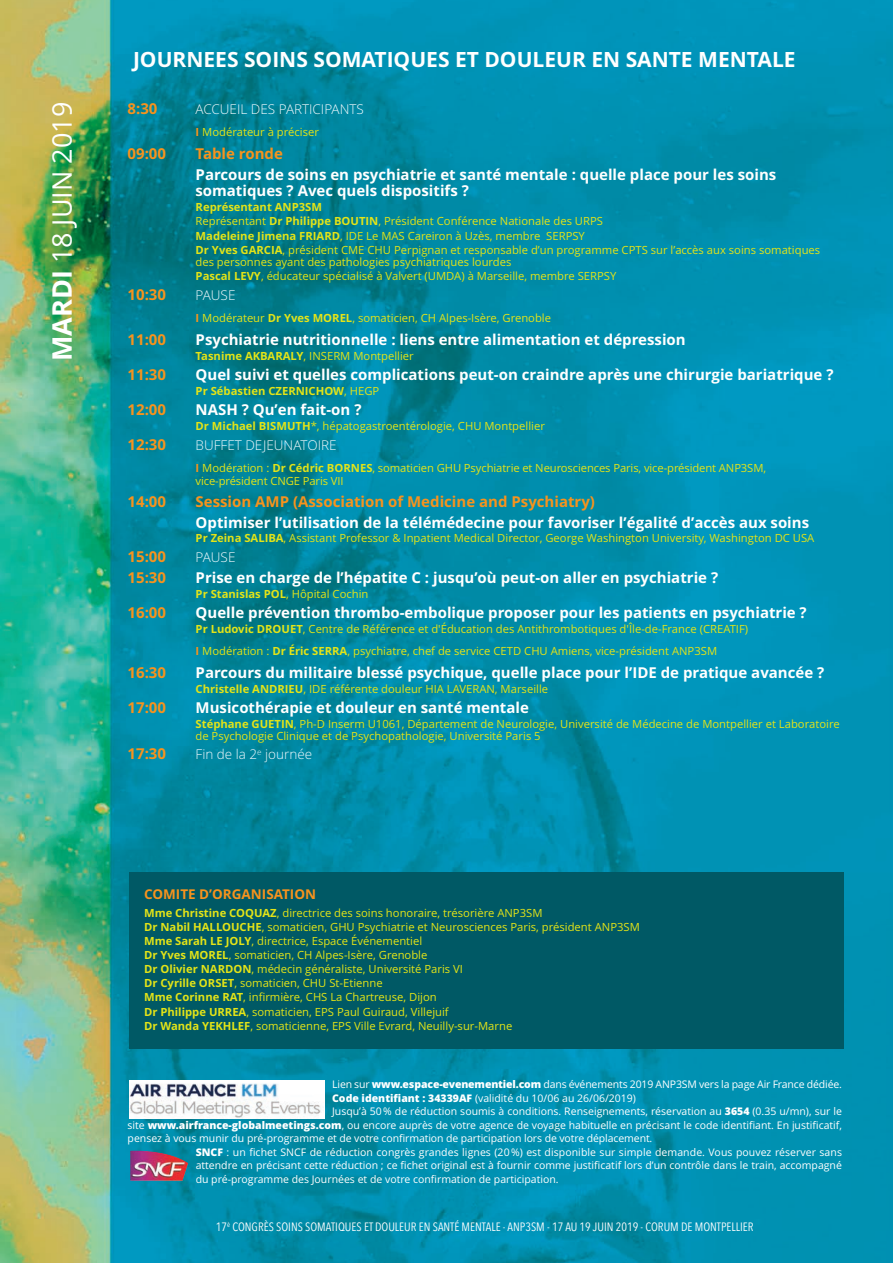
<style>
.page{position:relative;width:893px;height:1263px;background:#fff}
.page>*{position:absolute;margin:0;border:0;box-sizing:border-box;transform-origin:0 0}
.t1{font:27px "Open Sans";color:#fff}
.t2{font:700 21px "Open Sans";color:#fff}
.t3{font:700 15px/16.5px "Open Sans";color:#fff}
.t4{font:700 15px "Open Sans";color:#f7931d}
.t5{font:300 13.5px "Open Sans";color:#f0f9fd}
.t6{font:700 13.5px "Open Sans";color:#f7931d}
.t7{font:12px "Avenir Next Condensed";color:#fff}
.t8{font:11.25px/12px "Open Sans";color:#e4e417}
.t9{font:700 11.25px "Open Sans";color:#e4e417}
.t10{font:10.5px/13.5px "Open Sans";letter-spacing:-.01em;color:#fff;text-align:justify}
.s1{font-weight:700}
.s2{font-weight:700;color:#f7931d}
.s3{font-weight:400}
.s4{font-weight:800}
</style>
<div class="page">
<img style="left:0;top:0;width:893px;height:1263px">
<div style="left:129px;top:872px;width:714px;height:176px;background:#005965"></div>
<div style="left:129px;top:1080px;width:196px;height:38px;background:#fff"></div>
<img style="left:129px;top:1083px;width:192px;height:35px">
<p class="t2" style="left:133px;top:51px;width:664px">JOURNEES SOINS SOMATIQUES ET DOULEUR EN SANTE MENTALE</p>
<p class="t1" style="left:51px;top:361px;width:261px;rotate:-90deg"><span class="s1">MARDI</span> 18 JUIN 2019</p>
<p class="t4" style="left:128px;top:102px;width:31px">8:30</p>
<p class="t5" style="left:196px;top:101px;width:170px">ACCUEIL DES PARTICIPANTS</p>
<p class="t8" style="left:196px;top:127px;width:125px"><span class="s2">I</span> Modérateur à préciser</p>
<p class="t4" style="left:128px;top:148px;width:40px">09:00</p>
<p class="t4" style="left:196px;top:148px;width:89px">Table ronde</p>
<p class="t3" style="left:195px;top:168px;width:582px">Parcours de soins en psychiatrie et santé mentale : quelle place pour les soins somatiques ? Avec quels dispositifs ?</p>
<p class="t9" style="left:196px;top:203px;width:128px">Représentant ANP3SM</p>
<p class="t8" style="left:196px;top:216px;width:409px">Représentant <span class="s1">Dr Philippe BOUTIN</span>, Président Conférence Nationale des URPS</p>
<p class="t8" style="left:196px;top:231px;width:391px"><span class="s1">Madeleine Jimena FRIARD</span>, IDE Le MAS Careiron à Uzès, membre SERPSY</p>
<p class="t8" style="left:195px;top:245px;width:626px"><span class="s1">Dr Yves GARCIA</span>, président CME CHU Perpignan et responsable d’un programme CPTS sur l’accès aux soins somatiques des personnes ayant des pathologies psychiatriques lourdes</p>
<p class="t8" style="left:196px;top:271px;width:422px"><span class="s1">Pascal LEVY</span>, éducateur spécialisé à Valvert (UMDA) à Marseille, membre SERPSY</p>
<p class="t4" style="left:128px;top:288px;width:40px">10:30</p>
<p class="t5" style="left:196px;top:287px;width:41px">PAUSE</p>
<p class="t8" style="left:196px;top:313px;width:357px"><span class="s2">I</span> Modérateur <span class="s1">Dr Yves MOREL</span>, somaticien, CH Alpes-Isère, Grenoble</p>
<p class="t4" style="left:128px;top:334px;width:40px">11:00</p>
<p class="t3" style="left:196px;top:333px;width:492px">Psychiatrie nutritionnelle : liens entre alimentation et dépression</p>
<p class="t8" style="left:196px;top:351px;width:220px"><span class="s1">Tasnime AKBARALY</span>, INSERM Montpellier</p>
<p class="t4" style="left:128px;top:369px;width:40px">11:30</p>
<p class="t3" style="left:196px;top:368px;width:639px">Quel suivi et quelles complications peut-on craindre après une chirurgie bariatrique ?</p>
<p class="t9" style="left:196px;top:386px;width:185px">Pr Sébastien CZERNICHOW<span class="s3">, HEGP</span></p>
<p class="t4" style="left:128px;top:404px;width:40px">12:00</p>
<p class="t3" style="left:196px;top:403px;width:167px">NASH ? Qu’en fait-on ?</p>
<p class="t8" style="left:196px;top:421px;width:351px"><span class="s1">Dr Michael BISMUTH</span>*, hépatogastroentérologie, CHU Montpellier</p>
<p class="t4" style="left:128px;top:438px;width:40px">12:30</p>
<p class="t5" style="left:196px;top:437px;width:142px">BUFFET DEJEUNATOIRE</p>
<p class="t8" style="left:196px;top:464px;width:572px"><span class="s2">I</span> Modération : <span class="s1">Dr Cédric BORNES</span>, somaticien GHU Psychiatrie et Neurosciences Paris, vice-président ANP3SM, vice-président CNGE Paris VII</p>
<p class="t4" style="left:128px;top:496px;width:40px">14:00</p>
<p class="t4" style="left:196px;top:496px;width:401px">Session AMP (Association of Medicine and Psychiatry)</p>
<p class="t3" style="left:196px;top:515px;width:615px">Optimiser l’utilisation de la télémédecine pour favoriser l’égalité d’accès aux soins</p>
<p class="t8" style="left:196px;top:533px;width:620px"><span class="s1">Pr Zeina SALIBA</span>, Assistant Professor &amp; Inpatient Medical Director, George Washington University, Washington DC USA</p>
<p class="t4" style="left:128px;top:551px;width:40px">15:00</p>
<p class="t5" style="left:196px;top:550px;width:41px">PAUSE</p>
<p class="t4" style="left:128px;top:572px;width:40px">15:30</p>
<p class="t3" style="left:196px;top:571px;width:524px">Prise en charge de l’hépatite C : jusqu’où peut-on aller en psychiatrie ?</p>
<p class="t9" style="left:196px;top:589px;width:174px">Pr Stanislas POL<span class="s3">, Hôpital Cochin</span></p>
<p class="t4" style="left:128px;top:607px;width:40px">16:00</p>
<p class="t3" style="left:196px;top:606px;width:613px">Quelle prévention thrombo-embolique proposer pour les patients en psychiatrie ?</p>
<p class="t8" style="left:196px;top:624px;width:554px"><span class="s1">Pr Ludovic DROUET</span>, Centre de Référence et d'Éducation des Antithrombotiques d'Île-de-France (CREATIF)</p>
<p class="t8" style="left:196px;top:646px;width:523px"><span class="s2">I</span> Modération : <span class="s1">Dr Éric SERRA</span>, psychiatre, chef de service CETD CHU Amiens, vice-président ANP3SM</p>
<p class="t4" style="left:128px;top:666px;width:40px">16:30</p>
<p class="t3" style="left:196px;top:665px;width:630px">Parcours du militaire blessé psychique, quelle place pour l’IDE de pratique avancée ?</p>
<p class="t8" style="left:196px;top:684px;width:354px"><span class="s1">Christelle ANDRIEU</span>, IDE référente douleur HIA LAVERAN, Marseille</p>
<p class="t4" style="left:128px;top:701px;width:40px">17:00</p>
<p class="t3" style="left:196px;top:700px;width:335px">Musicothérapie et douleur en santé mentale</p>
<p class="t8" style="left:195px;top:719px;width:646px"><span class="s1">Stéphane GUETIN</span>, Ph-D Inserm U1061, Département de Neurologie, Université de Médecine de Montpellier et Laboratoire de Psychologie Clinique et de Psychopathologie, Université Paris 5</p>
<p class="t4" style="left:128px;top:748px;width:40px">17:30</p>
<p class="t5" style="left:196px;top:747px;width:118px">Fin de la 2<sup>e</sup> journée</p>
<p class="t6" style="left:144px;top:888px;width:174px">COMITE D’ORGANISATION</p>
<p class="t8" style="left:144px;top:908px;width:400px"><span class="s1">Mme Christine COQUAZ</span>, directrice des soins honoraire, trésorière ANP3SM</p>
<p class="t8" style="left:144px;top:922px;width:497px"><span class="s1">Dr Nabil HALLOUCHE</span>, somaticien, GHU Psychiatrie et Neurosciences Paris, président ANP3SM</p>
<p class="t8" style="left:144px;top:936px;width:280px"><span class="s1">Mme Sarah LE JOLY</span>, directrice, Espace Événementiel</p>
<p class="t8" style="left:144px;top:950px;width:285px"><span class="s1">Dr Yves MOREL</span>, somaticien, CH Alpes-Isère, Grenoble</p>
<p class="t8" style="left:144px;top:964px;width:320px"><span class="s1">Dr Olivier NARDON</span>, médecin généraliste, Université Paris VI</p>
<p class="t8" style="left:144px;top:978px;width:240px"><span class="s1">Dr Cyrille ORSET</span>, somaticien, CHU St-Etienne</p>
<p class="t8" style="left:144px;top:992px;width:294px"><span class="s1">Mme Corinne RAT</span>, infirmière, CHS La Chartreuse, Dijon</p>
<p class="t8" style="left:144px;top:1007px;width:306px"><span class="s1">Dr Philippe URREA</span>, somaticien, EPS Paul Guiraud, Villejuif</p>
<p class="t8" style="left:144px;top:1021px;width:370px"><span class="s1">Dr Wanda YEKHLEF</span>, somaticienne, EPS Ville Evrard, Neuilly-sur-Marne</p>
<p class="t10" style="left:332px;top:1078px;width:511px">Lien sur <span class="s4">www.espace-evenementiel.com</span> dans événements 2019 ANP3SM vers la page Air France dédiée.</p>
<p class="t10" style="left:332px;top:1092px;width:305px"><span class="s4">Code identifiant : 34339AF</span> (validité du 10/06 au 26/06/2019)</p>
<p class="t10" style="left:128px;top:1105px;width:716px;text-indent:205px">Jusqu’à 50 % de réduction soumis à conditions. Renseignements, réservation au <span class="s4">3654</span> (0.35 u/mn), sur le site <span class="s4">www.airfrance-globalmeetings.com</span>, ou encore auprès de votre agence de voyage habituelle en précisant le code identifiant. En justificatif, pensez à vous munir du pré-programme et de votre confirmation de participation lors de votre déplacement.</p>
<p class="t10" style="left:196px;top:1146px;width:648px"><span class="s4">SNCF</span> : un fichet SNCF de réduction congrès grandes lignes (20 %) est disponible sur simple demande. Vous pouvez réserver sans attendre en précisant cette réduction ; ce fichet original est à fournir comme justificatif lors d’un contrôle dans le train, accompagné du pré-programme des Journées et de votre confirmation de participation.</p>
<p class="t7" style="left:216px;top:1219px;width:539px">17<sup>è</sup> CONGRÈS SOINS SOMATIQUES ET DOULEUR EN SANTÉ MENTALE - ANP3SM - 17 AU 19 JUIN 2019 - CORUM DE MONTPELLIER</p>
</div>
